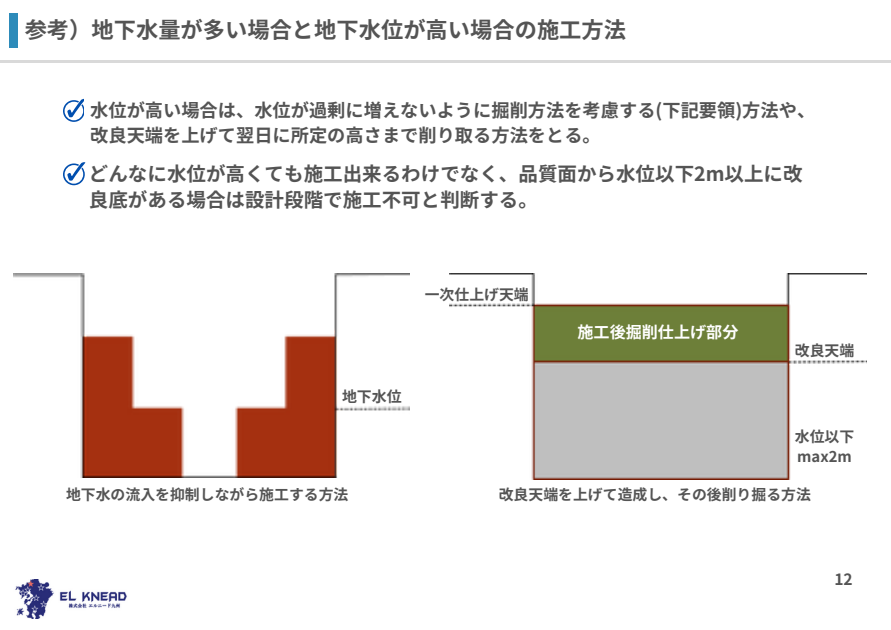
<style>
.page{position:relative;width:891px;height:630px;background:#fff}
.page>*{position:absolute;margin:0;border:0;box-sizing:border-box;transform-origin:0 0}
.t1{font:700 22.4px "Noto Sans JP";color:#545454}
.t2{font:700 19.6px/26px "Noto Sans JP";color:#545454}
.t3{font:700 18.4px "Noto Sans JP";color:#545454}
.t4{font:700 16px "Noto Sans JP";color:#fff}
.t5{font:700 15.6px "Noto Sans JP";color:#545454}
.t6{font:700 14.8px/20.4px "Noto Sans JP";color:#545454}
</style>
<div class="page">
<div style="left:9px;top:14px;width:9px;height:34px;background:#2d8bba"></div>
<hr style="left:0;top:60px;width:891px;height:3px;background:#d9d9d9">
<img style="left:15px;top:580px;width:112px;height:39px">
<img style="left:14px;top:274px;width:395px;height:203px">
<img style="left:450px;top:274px;width:416px;height:205px">
<svg style="left:63px;top:99px;width:21px;height:23px"></svg>
<svg style="left:63px;top:162px;width:22px;height:23px"></svg>
<h1 class="t1" style="left:25px;top:12px;width:603px">参考）地下水量が多い場合と地下水位が高い場合の施工方法</h1>
<p class="t3" style="left:90px;top:95px;width:727px">水位が高い場合は、水位が過剰に増えないように掘削方法を考慮する(下記要領)方法や、</p>
<p class="t3" style="left:90px;top:121px;width:512px">改良天端を上げて翌日に所定の高さまで削り取る方法をとる。</p>
<p class="t2" style="left:89px;top:160px;width:715px">どんなに水位が高くても施工出来るわけでなく、品質面から水位以下2m以上に改良底がある場合は設計段階で施工不可と判断する。</p>
<p class="t6" style="left:342px;top:385px;width:61px">地下水位</p>
<p class="t6" style="left:66px;top:484px;width:284px">地下水の流入を抑制しながら施工する方法</p>
<p class="t6" style="left:425px;top:284px;width:106px">一次仕上げ天端</p>
<p class="t4" style="left:578px;top:320px;width:162px">施工後掘削仕上げ部分</p>
<p class="t6" style="left:795px;top:339px;width:61px">改良天端</p>
<p class="t6" style="left:795px;top:425px;width:61px">水位以下max2m</p>
<p class="t6" style="left:499px;top:484px;width:314px">改良天端を上げて造成し、その後削り掘る方法</p>
<p class="t5" style="left:834px;top:567px;width:20px">12</p>
</div>
